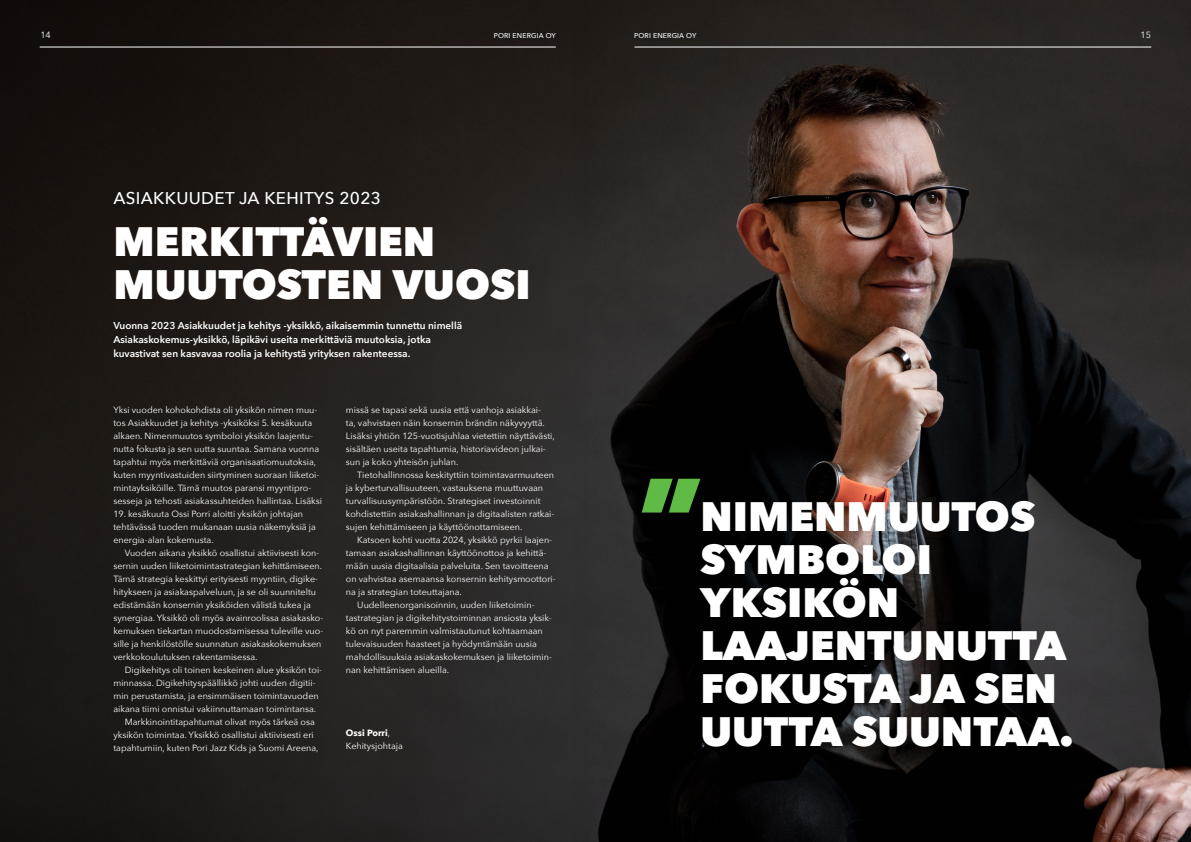
<style>
.page{position:relative;width:1191px;height:842px;background:#fff}
.page>*{position:absolute;margin:0;border:0;box-sizing:border-box;transform-origin:0 0}
.H1_Otsikko{font:800 120px "Avenir Next";color:#60bb46}
.Valkoinen_iso_nosto{font:800 41px/43px "Avenir Next";color:#fff}
.H1_Otsikko-2{font:800 41px/43px "Avenir Next";color:#fff}
.Meta{font:500 17px "Avenir Next";letter-spacing:.02em;color:#fff}
.Ingressi{font:600 10px/14px "Avenir Next";color:#fff}
.Leipis_sisennyksellä{font:9px/13px "Avenir Next";color:#fff}
.Meta-2{font:500 7px "Avenir Next";letter-spacing:.02em;color:#fff}
.s1{font-weight:700}
</style>
<div class="page">
<img style="left:0;top:0;width:1191px;height:842px">
<hr style="left:40px;top:47px;width:516px;height:1px;background:#fff">
<hr style="left:634px;top:47px;width:517px;height:1px;background:#fff">
<p class="Leipis_sisennyksellä" style="left:40px;top:28px;width:12px">14</p>
<p class="Meta-2" style="left:494px;top:30px;width:64px">PORI ENERGIA OY</p>
<p class="Meta-2" style="left:634px;top:30px;width:64px">PORI ENERGIA OY</p>
<p class="Leipis_sisennyksellä" style="left:1140px;top:28px;width:12px">15</p>
<p class="Meta" style="left:113px;top:184px;width:269px">ASIAKKUUDET JA KEHITYS 2023</p>
<p class="H1_Otsikko-2" style="left:113px;top:219px;width:419px">MERKITTÄVIEN<br>MUUTOSTEN VUOSI</p>
<p class="Ingressi" style="left:113px;top:318px;width:350px">Vuonna 2023 Asiakkuudet ja kehitys -yksikkö, aikaisemmin tunnettu nimellä<br>Asiakaskokemus-yksikkö, läpikävi useita merkittäviä muutoksia, jotka kuvastivat sen kasvavaa roolia ja kehitystä yrityksen rakenteessa.</p>
<p class="Leipis_sisennyksellä" style="left:113px;top:403px;width:210px">Yksi vuoden kohokohdista oli yksikön nimen muu&shy;tos Asiakkuudet ja kehitys -yksiköksi 5. kesäkuuta alkaen. Nimenmuutos symboloi yksikön laajentu&shy;nutta fokusta ja sen uutta suuntaa. Samana vuonna tapahtui myös merkittäviä organisaatiomuutoksia, kuten myyntivastuiden siirtyminen suoraan liiketoi&shy;mintayksiköille. Tämä muutos paransi myyntipro&shy;sesseja ja tehosti asiakassuhteiden hallintaa. Lisäksi</p>
<p class="Leipis_sisennyksellä" style="left:113px;top:507px;width:204px">19. kesäkuuta Ossi Porri aloitti yksikön johtajan tehtävässä tuoden mukanaan uusia näkemyksiä ja energia-alan kokemusta.</p>
<p class="Leipis_sisennyksellä" style="left:113px;top:546px;width:211px;text-indent:11px">Vuoden aikana yksikkö osallistui aktiivisesti kon&shy;sernin uuden liiketoimintastrategian kehittämiseen.<br>Tämä strategia keskittyi erityisesti myyntiin, digike&shy;hitykseen ja asiakaspalveluun, ja se oli suunniteltu edistämään konsernin yksiköiden välistä tukea ja synergiaa. Yksikkö oli myös avainroolissa asiakasko&shy;kemuksen tiekartan muodostamisessa tuleville vuo&shy;sille ja henkilöstölle suunnatun asiakaskokemuksen verkkokoulutuksen rakentamisessa.</p>
<p class="Leipis_sisennyksellä" style="left:113px;top:663px;width:210px;text-indent:11px">Digikehitys oli toinen keskeinen alue yksikön toi&shy;minnassa. Digikehityspäällikkö johti uuden digitii&shy;min perustamista, ja ensimmäisen toimintavuoden aikana tiimi onnistui vakiinnuttamaan toimintansa.</p>
<p class="Leipis_sisennyksellä" style="left:113px;top:715px;width:207px;text-indent:11px">Markkinointitapahtumat olivat myös tärkeä osa yksikön toimintaa. Yksikkö osallistui aktiivisesti eri tapahtumiin, kuten Pori Jazz Kids ja Suomi Areena,</p>
<p class="Leipis_sisennyksellä" style="left:346px;top:403px;width:210px">missä se tapasi sekä uusia että vanhoja asiakkai-<br>ta, vahvistaen näin konsernin brändin näkyvyyttä.<br>Lisäksi yhtiön 125-vuotisjuhlaa vietettiin näyttävästi, sisältäen useita tapahtumia, historiavideon julkai&shy;sun ja koko yhteisön juhlan.</p>
<p class="Leipis_sisennyksellä" style="left:346px;top:468px;width:210px;text-indent:11px">Tietohallinnossa keskityttiin toimintavarmuuteen ja kyberturvallisuuteen, vastauksena muuttuvaan turvallisuusympäristöön. Strategiset investoinnit kohdistettiin asiakashallinnan ja digitaalisten ratkai&shy;sujen kehittämiseen ja käyttöönottamiseen.</p>
<p class="Leipis_sisennyksellä" style="left:346px;top:533px;width:211px;text-indent:11px">Katsoen kohti vuotta 2024, yksikkö pyrkii laajen&shy;tamaan asiakashallinnan käyttöönottoa ja kehittä&shy;mään uusia digitaalisia palveluita. Sen tavoitteena on vahvistaa asemaansa konsernin kehitysmoottori&shy;na ja strategian toteuttajana.</p>
<p class="Leipis_sisennyksellä" style="left:346px;top:598px;width:207px;text-indent:11px">Uudelleenorganisoinnin, uuden liiketoimin&shy;tastrategian ja digikehitystoiminnan ansiosta yksik&shy;kö on nyt paremmin valmistautunut kohtaamaan tulevaisuuden haasteet ja hyödyntämään uusia mahdollisuuksia asiakaskokemuksen ja liiketoimin&shy;nan kehittämisen alueilla.</p>
<p class="Leipis_sisennyksellä" style="left:346px;top:726px;width:58px"><span class="s1">Ossi Porri</span>,<br>Kehitysjohtaja</p>
<p class="H1_Otsikko" style="left:637px;top:447px;width:70px">”</p>
<p class="Valkoinen_iso_nosto" style="left:700px;top:495px;width:375px">NIMENMUUTOS<br>SYMBOLOI<br>YKSIKÖN<br>LAAJENTUNUTTA<br>FOKUSTA JA SEN<br>UUTTA SUUNTAA.</p>
</div>
